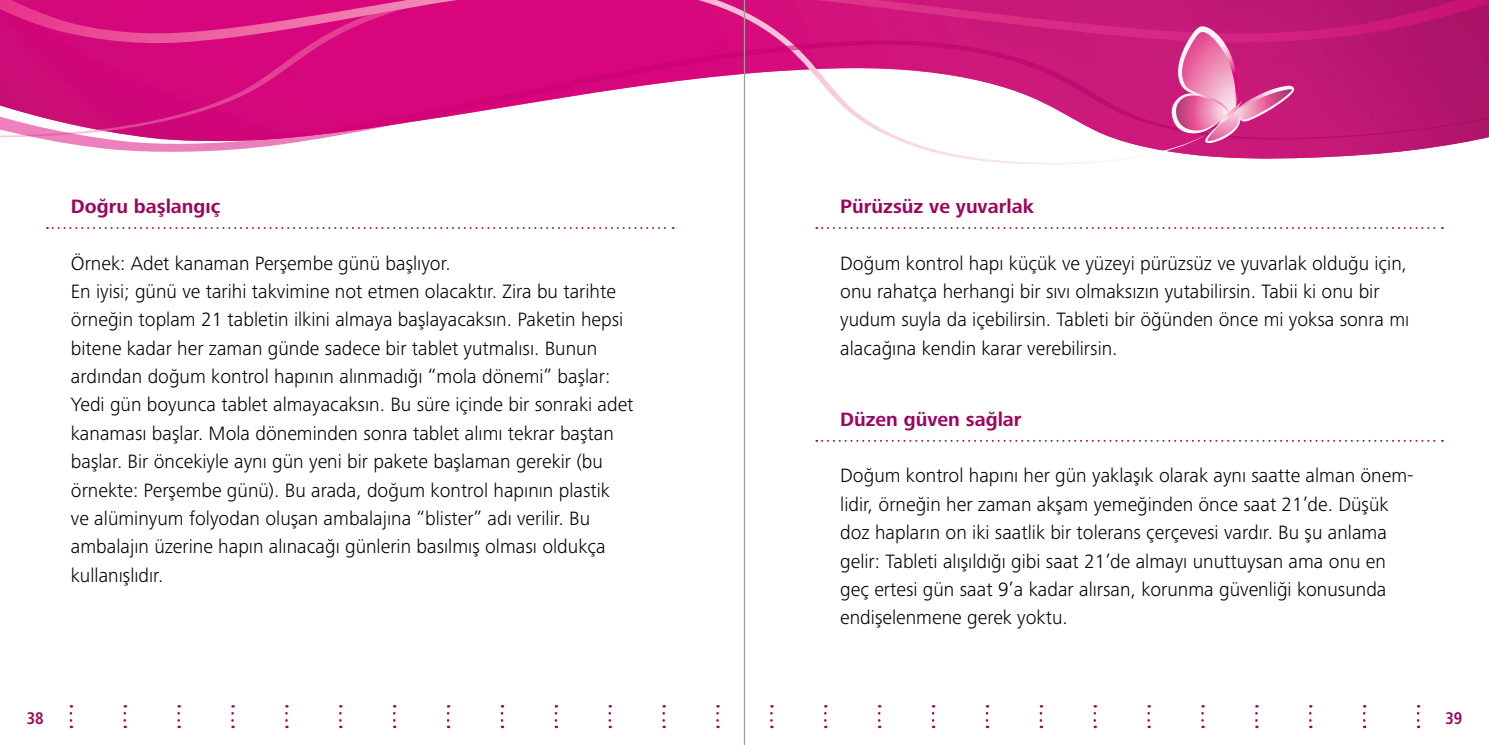
<style>
.page{position:relative;width:1489px;height:745px;background:#fff}
.page>*{position:absolute;margin:0;border:0;box-sizing:border-box;transform-origin:0 0}
.t1{font:300 20px/28.2px "Frutiger Next LTW1 G";color:#000}
.t2{font:700 20px "Frutiger Next LTW1 G";color:#9c065e}
.t3{font:700 condensed 17.5px "Frutiger Next LTW1 G";color:#9c065e}
</style>
<div class="page">
<svg style="left:47px;top:227px;width:626px;height:2px"></svg>
<svg style="left:816px;top:227px;width:626px;height:2px"></svg>
<svg style="left:816px;top:439px;width:626px;height:2px"></svg>
<svg style="left:1212px;top:0;width:276px;height:38px;background:#ba1670"></svg>
<svg style="left:0;top:0;width:1212px;height:165px"></svg>
<svg style="left:0;top:38px;width:1488px;height:116px"></svg>
<svg style="left:1169px;top:26px;width:125px;height:117px;background:#d85197"></svg>
<hr style="left:743px;top:0;width:2px;height:744px;background:#9c9d9d">
<svg style="left:662px;top:705px;width:3px;height:22px"></svg>
<svg style="left:231px;top:705px;width:3px;height:22px"></svg>
<svg style="left:878px;top:705px;width:2px;height:22px"></svg>
<svg style="left:447px;top:705px;width:2px;height:22px"></svg>
<svg style="left:1093px;top:705px;width:2px;height:22px"></svg>
<svg style="left:1309px;top:705px;width:2px;height:22px"></svg>
<svg style="left:123px;top:705px;width:3px;height:22px"></svg>
<svg style="left:770px;top:705px;width:2px;height:22px"></svg>
<svg style="left:339px;top:705px;width:2px;height:22px"></svg>
<svg style="left:985px;top:705px;width:3px;height:22px"></svg>
<svg style="left:554px;top:705px;width:3px;height:22px"></svg>
<svg style="left:1201px;top:705px;width:2px;height:22px"></svg>
<svg style="left:1416px;top:705px;width:3px;height:22px"></svg>
<svg style="left:70px;top:705px;width:2px;height:22px"></svg>
<svg style="left:716px;top:705px;width:2px;height:22px"></svg>
<svg style="left:285px;top:705px;width:3px;height:22px"></svg>
<svg style="left:931px;top:705px;width:3px;height:22px"></svg>
<svg style="left:500px;top:705px;width:3px;height:22px"></svg>
<svg style="left:1147px;top:705px;width:2px;height:22px"></svg>
<svg style="left:1363px;top:705px;width:2px;height:22px"></svg>
<svg style="left:177px;top:705px;width:3px;height:22px"></svg>
<svg style="left:824px;top:705px;width:2px;height:22px"></svg>
<svg style="left:393px;top:705px;width:2px;height:22px"></svg>
<svg style="left:1039px;top:705px;width:3px;height:22px"></svg>
<svg style="left:608px;top:705px;width:3px;height:22px"></svg>
<svg style="left:1255px;top:705px;width:2px;height:22px"></svg>
<p class="t2" style="left:71px;top:194px;width:151px">Doğru başlangıç</p>
<p class="t1" style="left:71px;top:249px;width:564px">Örnek: Adet kanaman Perşembe günü başlıyor.<br>En iyisi; günü ve tarihi takvimine not etmen olacaktır. Zira bu tarihte örneğin toplam 21 tabletin ilkini almaya başlayacaksın. Paketin hepsi bitene kadar her zaman günde sadece bir tablet yutmalısı. Bunun ardından doğum kontrol hapının alınmadığı “mola dönemi” başlar:<br>Yedi gün boyunca tablet almayacaksın. Bu süre içinde bir sonraki adet kanaması başlar. Mola döneminden sonra tablet alımı tekrar baştan başlar. Bir öncekiyle aynı gün yeni bir pakete başlaman gerekir (bu örnekte: Perşembe günü). Bu arada, doğum kontrol hapının plastik<br>ve alüminyum folyodan oluşan ambalajına “blister” adı verilir. Bu ambalajın üzerine hapın alınacağı günlerin basılmış olması oldukça kullanışlıdır.</p>
<p class="t2" style="left:840px;top:194px;width:195px">Pürüzsüz ve yuvarlak</p>
<p class="t1" style="left:840px;top:249px;width:570px">Doğum kontrol hapı küçük ve yüzeyi pürüzsüz ve yuvarlak olduğu için, onu rahatça herhangi bir sıvı olmaksızın yutabilirsin. Tabii ki onu bir yudum suyla da içebilirsin. Tableti bir öğünden önce mi yoksa sonra mı alacağına kendin karar verebilirsin.</p>
<p class="t2" style="left:840px;top:407px;width:183px">Düzen güven sağlar</p>
<p class="t1" style="left:840px;top:461px;width:575px">Doğum kontrol hapını her gün yaklaşık olarak aynı saatte alman önem&shy;lidir, örneğin her zaman akşam yemeğinden önce saat 21’de. Düşük doz hapların on iki saatlik bir tolerans çerçevesi vardır. Bu şu anlama gelir: Tableti alışıldığı gibi saat 21’de almayı unuttuysan ama onu en geç ertesi gün saat 9’a kadar alırsan, korunma güvenliği konusunda endişelenmene gerek yoktu.</p>
<p class="t3" style="left:27px;top:707px;width:19px">38</p>
<p class="t3" style="left:1445px;top:707px;width:19px">39</p>
</div>
